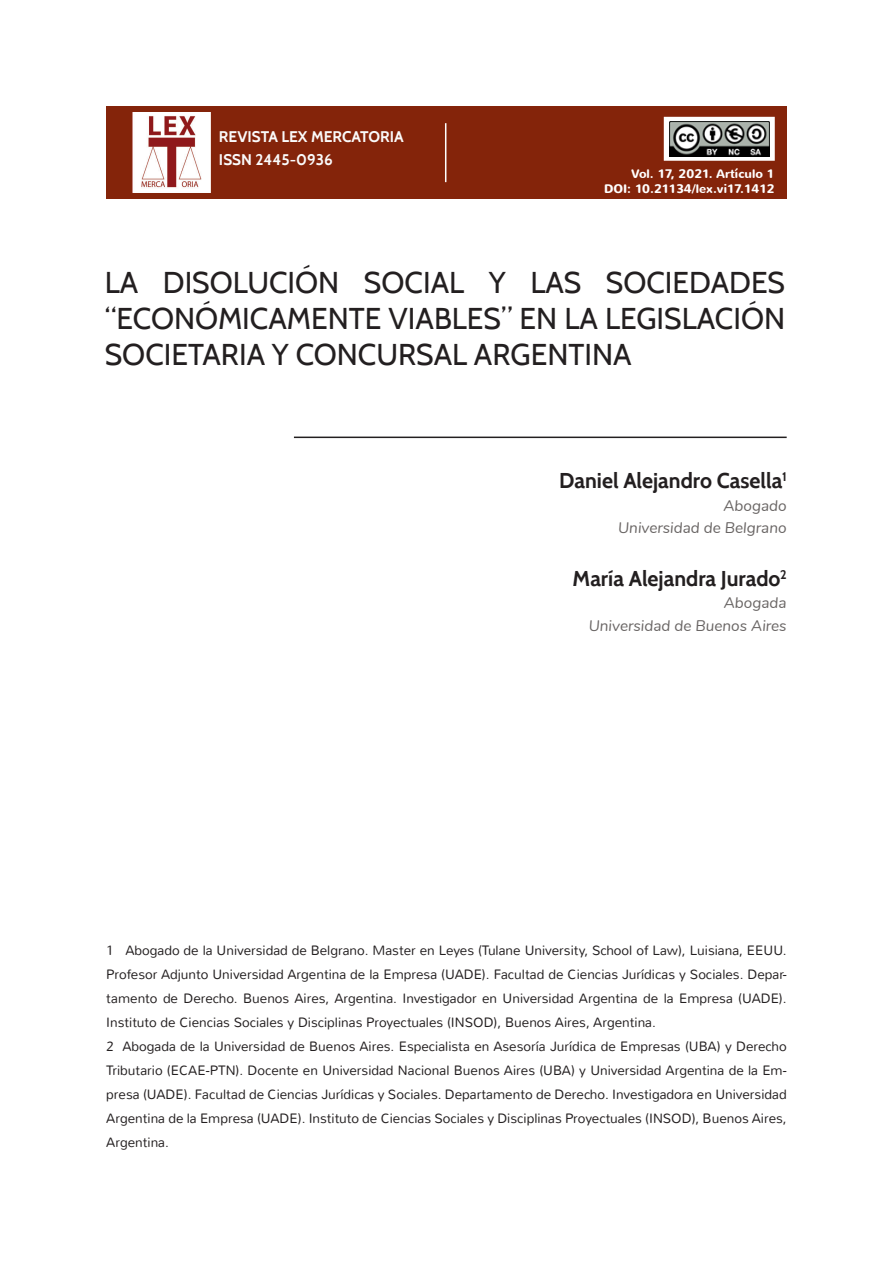
<style>
.page{position:relative;width:893px;height:1263px;background:#fff}
.page>*{position:absolute;margin:0;border:0;box-sizing:border-box;transform-origin:0 0}
.t1{font:30px/36px "Cabin";color:#231f20;text-align:justify}
.t2{font:700 21.3px "Cabin";color:#231f20}
.t3{font:italic 15.3px/22.5px "Nunito";color:#696564;text-align:right}
.t4{font:700 15.3px/22.5px "Cabin";color:#fafafa}
.t5{font:300 13.5px/24px "Nunito";color:#231f20}
.t6{font:700 12.3px "Nunito";color:#fff}
</style>
<div class="page">
<div style="left:106px;top:106px;width:681px;height:93px;background:#84240a"></div>
<svg style="left:664px;top:117px;width:111px;height:44px"></svg>
<img style="left:669px;top:121px;width:100px;height:35px">
<hr style="left:294px;top:437px;width:493px;height:1px;background:#231f20">
<hr style="left:445px;top:123px;width:1px;height:59px;background:#fff">
<img style="left:133px;top:113px;width:78px;height:80px">
<p class="t4" style="left:219px;top:126px;width:186px">REVISTA LEX MERCATORIA<br>ISSN 2445-0936</p>
<p class="t6" style="left:631px;top:166px;width:145px">Vol. 17, 2021. Artículo 1</p>
<p class="t6" style="left:604px;top:180px;width:172px">DOI: 10.21134/lex.vi17.1412</p>
<h1 class="t1" style="left:105px;top:264px;width:682px">LA DISOLUCIÓN SOCIAL Y LAS SOCIEDADES “ECONÓMICAMENTE VIABLES” EN LA LEGISLACIÓN SOCIETARIA Y CONCURSAL ARGENTINA</h1>
<h2 class="t2" style="left:559px;top:468px;width:229px">Daniel Alejandro Casella<sup>1</sup></h2>
<p class="t3" style="left:618px;top:493px;width:170px">Abogado<br>Universidad de Belgrano</p>
<h2 class="t2" style="left:573px;top:565px;width:216px">María Alejandra Jurado<sup>2</sup></h2>
<p class="t3" style="left:589px;top:591px;width:199px">Abogada<br>Universidad de Buenos Aires</p>
<p class="t5" style="left:106px;top:938px;width:682px">1 Abogado de la Universidad de Belgrano. Master en Leyes (Tulane University, School of Law), Luisiana, EEUU.<br>Profesor Adjunto Universidad Argentina de la Empresa (UADE). Facultad de Ciencias Jurídicas y Sociales. Depar&shy;tamento de Derecho. Buenos Aires, Argentina. Investigador en Universidad Argentina de la Empresa (UADE).<br>Instituto de Ciencias Sociales y Disciplinas Proyectuales (INSOD), Buenos Aires, Argentina.<br>2 Abogada de la Universidad de Buenos Aires. Especialista en Asesoría Jurídica de Empresas (UBA) y Derecho Tributario (ECAE-PTN). Docente en Universidad Nacional Buenos Aires (UBA) y Universidad Argentina de la Em&shy;presa (UADE). Facultad de Ciencias Jurídicas y Sociales. Departamento de Derecho. Investigadora en Universidad Argentina de la Empresa (UADE). Instituto de Ciencias Sociales y Disciplinas Proyectuales (INSOD), Buenos Aires, Argentina.</p>
</div>
